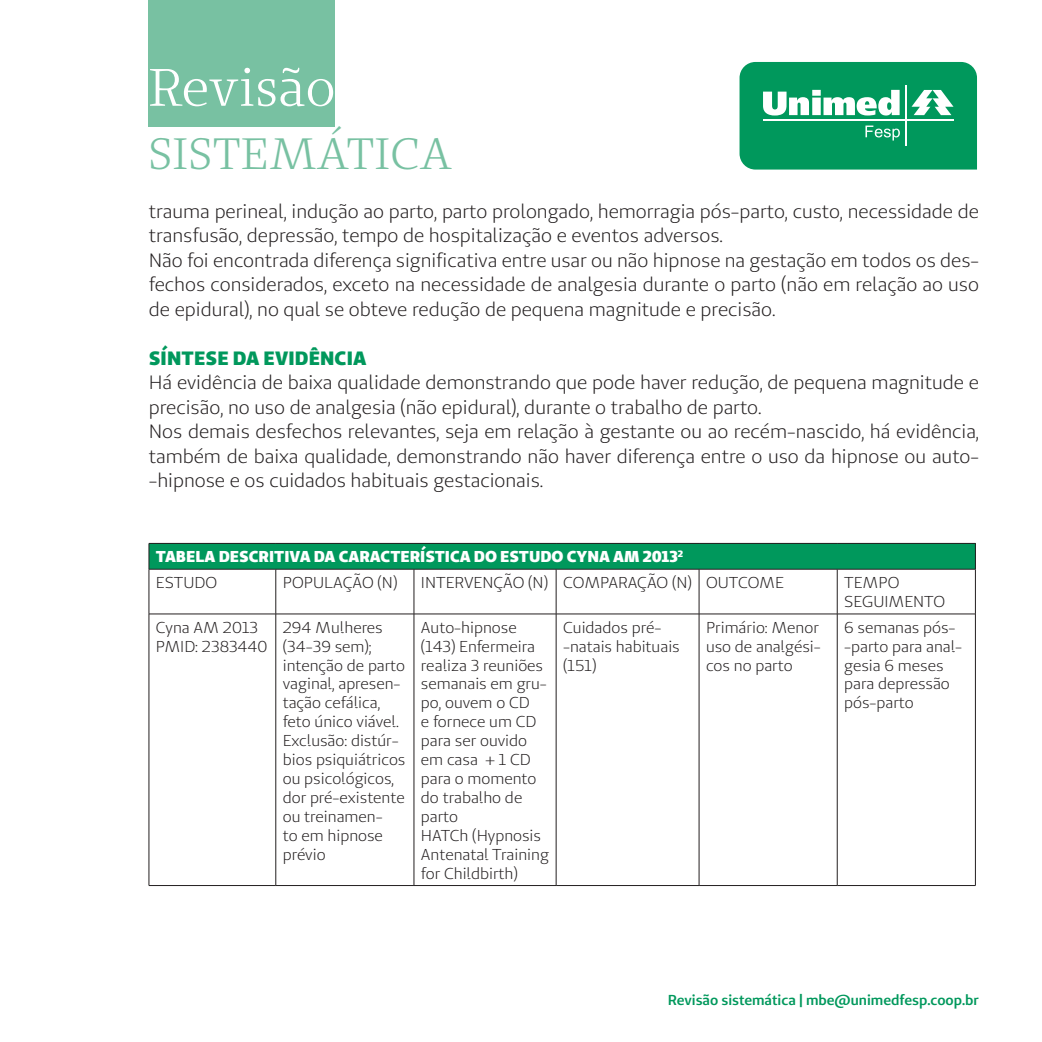
<style>
.page{position:relative;width:1042px;height:1042px;background:#fff}
.page>*{position:absolute;margin:0;border:0;box-sizing:border-box;transform-origin:0 0}
.t1{font:52.5px "Unimed Serif";color:#fff}
.t2{font:43.75px "Unimed Serif";letter-spacing:.01em;color:#78c1a2}
.Texto{font:19.25px/24.5px "Unimed Sans";color:#231f20}
.Intertítulo{font:900 19.25px "Unimed Sans";letter-spacing:.01em;color:#00985c}
.Referências{font:15.75px/18.9px "Unimed Sans";color:#231f20}
.Referências-2{font:900 15.75px "Unimed Sans";color:#fff}
.t3{font:600 14.35px "Unimed Sans";color:#00985c}
</style>
<div class="page">
<div style="left:148px;top:0;width:186px;height:127px;background:#78c1a2"></div>
<svg style="left:739px;top:62px;width:238px;height:108px;background:#24a673"></svg>
<div style="left:149px;top:543px;width:826px;height:26px;background:#00985c"></div>
<hr style="left:149px;top:543px;width:127px;height:1px;background:#231f20">
<svg style="left:149px;top:544px;width:1px;height:25px"></svg>
<hr style="left:276px;top:543px;width:138px;height:1px;background:#231f20">
<hr style="left:414px;top:543px;width:142px;height:1px;background:#231f20">
<hr style="left:556px;top:543px;width:143px;height:1px;background:#231f20">
<hr style="left:699px;top:543px;width:138px;height:1px;background:#231f20">
<hr style="left:837px;top:543px;width:138px;height:1px;background:#231f20">
<svg style="left:975px;top:543px;width:1px;height:26px"></svg>
<hr style="left:149px;top:569px;width:127px;height:1px;background:#231f20">
<hr style="left:149px;top:569px;width:1px;height:45px;background:#231f20">
<hr style="left:276px;top:569px;width:138px;height:1px;background:#231f20">
<hr style="left:275px;top:569px;width:1px;height:45px;background:#231f20">
<hr style="left:414px;top:569px;width:142px;height:1px;background:#231f20">
<hr style="left:414px;top:569px;width:1px;height:45px;background:#231f20">
<hr style="left:556px;top:569px;width:143px;height:1px;background:#231f20">
<hr style="left:556px;top:569px;width:1px;height:45px;background:#231f20">
<hr style="left:699px;top:569px;width:138px;height:1px;background:#231f20">
<hr style="left:699px;top:569px;width:1px;height:45px;background:#231f20">
<hr style="left:837px;top:569px;width:138px;height:1px;background:#231f20">
<hr style="left:837px;top:569px;width:1px;height:45px;background:#231f20">
<hr style="left:975px;top:569px;width:1px;height:45px;background:#231f20">
<hr style="left:149px;top:614px;width:127px;height:1px;background:#231f20">
<hr style="left:149px;top:614px;width:1px;height:271px;background:#231f20">
<hr style="left:276px;top:614px;width:138px;height:1px;background:#231f20">
<hr style="left:275px;top:614px;width:1px;height:271px;background:#231f20">
<hr style="left:414px;top:614px;width:142px;height:1px;background:#231f20">
<hr style="left:414px;top:614px;width:1px;height:271px;background:#231f20">
<hr style="left:556px;top:614px;width:143px;height:1px;background:#231f20">
<hr style="left:556px;top:614px;width:1px;height:271px;background:#231f20">
<hr style="left:699px;top:614px;width:138px;height:1px;background:#231f20">
<hr style="left:699px;top:614px;width:1px;height:271px;background:#231f20">
<hr style="left:837px;top:614px;width:138px;height:1px;background:#231f20">
<hr style="left:837px;top:614px;width:1px;height:271px;background:#231f20">
<hr style="left:975px;top:614px;width:1px;height:271px;background:#231f20">
<hr style="left:149px;top:885px;width:127px;height:1px;background:#231f20">
<hr style="left:276px;top:885px;width:138px;height:1px;background:#231f20">
<hr style="left:414px;top:885px;width:142px;height:1px;background:#231f20">
<hr style="left:556px;top:885px;width:143px;height:1px;background:#231f20">
<hr style="left:699px;top:885px;width:138px;height:1px;background:#231f20">
<hr style="left:837px;top:885px;width:138px;height:1px;background:#231f20">
<h1 class="t1" style="left:148px;top:54px;width:189px">Revisão</h1>
<h2 class="t2" style="left:148px;top:126px;width:305px">SISTEMÁTICA</h2>
<p class="Texto" style="left:149px;top:199px;width:831px">trauma perineal, indução ao parto, parto prolongado, hemorragia pós-parto, custo, necessidade de transfusão, depressão, tempo de hospitalização e eventos adversos.</p>
<p class="Texto" style="left:149px;top:248px;width:831px;text-align:justify">Não foi encontrada diferença significativa entre usar ou não hipnose na gestação em todos os des&shy;fechos considerados, exceto na necessidade de analgesia durante o parto (não em relação ao uso de epidural), no qual se obteve redução de pequena magnitude e precisão.</p>
<p class="Intertítulo" style="left:149px;top:345px;width:219px">SÍNTESE DA EVIDÊNCIA</p>
<p class="Texto" style="left:149px;top:370px;width:831px">Há evidência de baixa qualidade demonstrando que pode haver redução, de pequena magnitude e precisão, no uso de analgesia (não epidural), durante o trabalho de parto.</p>
<p class="Texto" style="left:149px;top:419px;width:831px;text-align:justify">Nos demais desfechos relevantes, seja em relação à gestante ou ao recém-nascido, há evidência, também de baixa qualidade, demonstrando não haver diferença entre o uso da hipnose ou auto--hipnose e os cuidados habituais gestacionais.</p>
<p class="Referências-2" style="left:156px;top:546px;width:529px">TABELA DESCRITIVA DA CARACTERÍSTICA DO ESTUDO CYNA AM 2013<sup>2</sup></p>
<p class="Referências" style="left:156px;top:573px;width:63px">ESTUDO</p>
<p class="Referências" style="left:283px;top:573px;width:116px">POPULAÇÃO (N)</p>
<p class="Referências" style="left:421px;top:573px;width:129px">INTERVENÇÃO (N)</p>
<p class="Referências" style="left:563px;top:573px;width:130px">COMPARAÇÃO (N)</p>
<p class="Referências" style="left:706px;top:573px;width:79px">OUTCOME</p>
<p class="Referências" style="left:844px;top:573px;width:57px">TEMPO</p>
<p class="Referências" style="left:844px;top:592px;width:102px">SEGUIMENTO</p>
<p class="Referências" style="left:156px;top:618px;width:113px">Cyna AM 2013<br>PMID: 2383440</p>
<p class="Referências" style="left:283px;top:618px;width:124px">294 Mulheres (34-39 sem); intenção de parto vaginal, apresen&shy;tação cefálica, feto único viável.<br>Exclusão: distúr&shy;bios psiquiátricos ou psicológicos, dor pré-existente ou treinamen-<br>to em hipnose prévio</p>
<p class="Referências" style="left:421px;top:618px;width:127px">Auto-hipnose (143) Enfermeira realiza 3 reuniões semanais em gru&shy;po, ouvem o CD<br>e fornece um CD para ser ouvido em casa + 1 CD para o momento do trabalho de parto</p>
<p class="Referências" style="left:563px;top:618px;width:118px">Cuidados pré--natais habituais (151)</p>
<p class="Referências" style="left:706px;top:618px;width:116px">Primário: Menor uso de analgési&shy;cos no parto</p>
<p class="Referências" style="left:844px;top:618px;width:119px">6 semanas pós--parto para anal&shy;gesia 6 meses para depressão pós-parto</p>
<p class="Referências" style="left:421px;top:825px;width:129px">HATCh (Hypnosis<br>Antenatal Training for Childbirth)</p>
<p class="t3" style="left:668px;top:990px;width:313px">Revisão sistemática | mbe@unimedfesp.coop.br</p>
</div>
